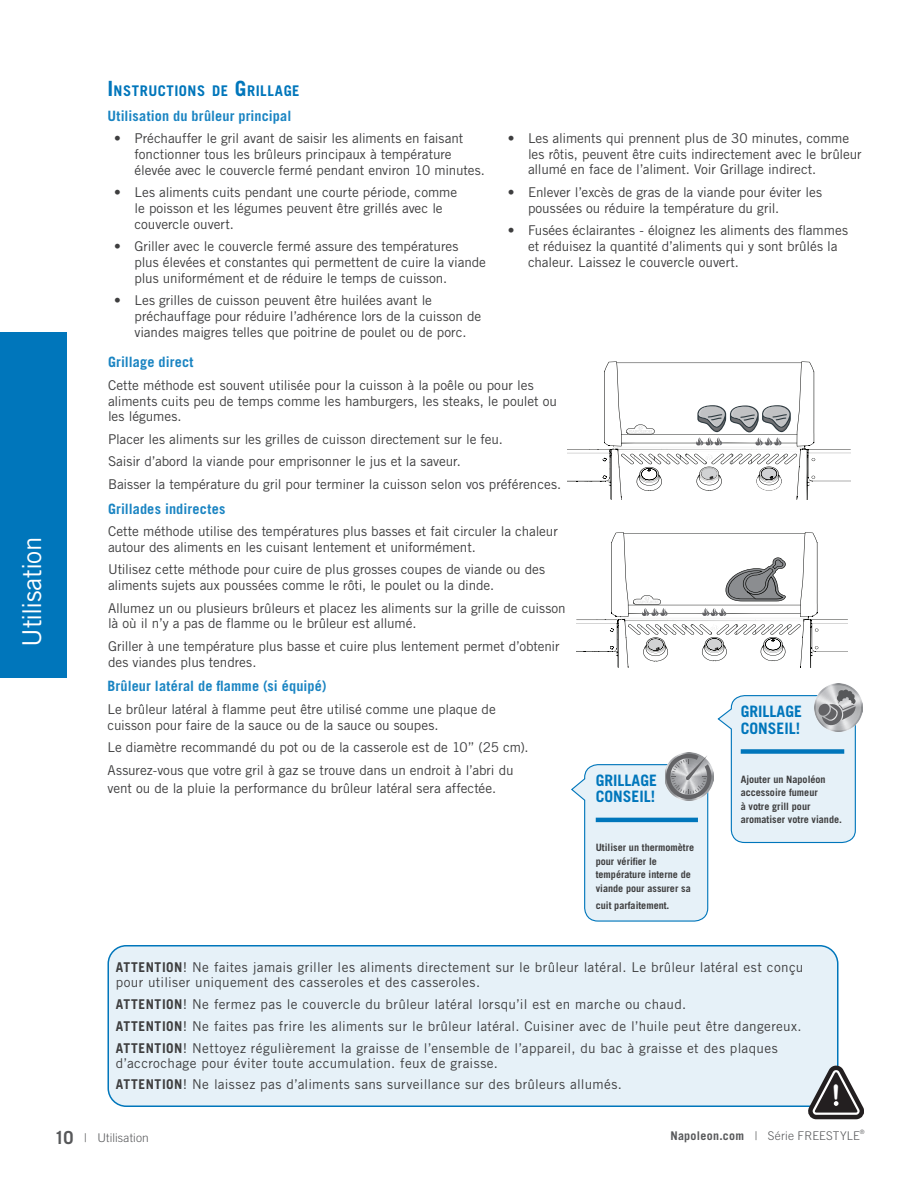
<style>
.page{position:relative;width:918px;height:1188px;background:#fff}
.page>*{position:absolute;margin:0;border:0;box-sizing:border-box;transform-origin:0 0}
.t1{font:700 34.05px "Courier New";color:#fff;scale:.78 1}
.t2{font:25.95px "Trade Gothic LT Std";letter-spacing:-.025em;color:#fff}
.Buble_Tip_Title_with{font:700 15.75px/16.8px "Trade Gothic LT Std";color:#0076bb}
.H2_Title{font:700 14.7px "Trade Gothic LT Std";letter-spacing:.035em;color:#0076bb}
.H3_Title{font:700 14.25px "Trade Gothic LT Std";letter-spacing:.01em;color:#1a84c2}
.Text{font:13.5px/15.8px "Trade Gothic LT Std";letter-spacing:-.005em;color:#3e3e3f}
.Text__Warning{font:13.5px/15.8px "Trade Gothic LT Std";color:#3e3e3f}
.Text__Warning-2{font:13.5px/15px "Trade Gothic LT Std";letter-spacing:.025em;color:#3e3e3f}
.t3{font:300 12px "Trade Gothic LT Std";letter-spacing:.015em;color:#57585a}
.Text__Bubble_Tip{font:700 10.2px/13.5px "Trade Gothic LT Std";color:#3e3e3f}
.t4{font:300 6px "Trade Gothic LT Std";color:#57585a}
.s1{font-size:21px}
.s2{font-weight:700}
.s3{font-weight:700;font-size:18px}
</style>
<div class="page">
<svg style="left:577px;top:532px;width:271px;height:135px"></svg>
<img style="left:648px;top:639px;width:15px;height:11px">
<img style="left:707px;top:639px;width:15px;height:11px">
<svg style="left:567px;top:361px;width:283px;height:138px"></svg>
<img style="left:700px;top:467px;width:18px;height:14px">
<img style="left:756px;top:474px;width:26px;height:17px">
<div style="left:0;top:332px;width:68px;height:346px;background:#0076bb"></div>
<div style="left:108px;top:946px;width:730px;height:160px;background:#e6f1f8;border-radius:18px"></div>
<div style="left:107px;top:945px;width:732px;height:162px;border:2px solid #0076bb;border-radius:18px"></div>
<svg style="left:807px;top:1064px;width:57px;height:56px"></svg>
<img style="left:823px;top:684px;width:40px;height:40px">
<svg style="left:816px;top:685px;width:45px;height:46px"></svg>
<svg style="left:571px;top:689px;width:285px;height:233px"></svg>
<h2 class="t2" style="left:16px;top:646px;width:111px;rotate:-90deg">Utilisation</h2>
<p class="H2_Title" style="left:108px;top:82px;width:194px"><span class="s1">I</span> NSTRUCTIONS DE <span class="s1">G</span>RILLAGE</p>
<p class="H3_Title" style="left:108px;top:107px;width:185px">Utilisation du brûleur principal</p>
<p class="Text__Warning" style="left:135px;top:131px;width:352px;text-indent:-20px">• Préchauffer le gril avant de saisir les aliments en faisant fonctionner tous les brûleurs principaux à température élevée avec le couvercle fermé pendant environ 10 minutes.</p>
<p class="Text__Warning" style="left:135px;top:185px;width:324px;text-indent:-20px">• Les aliments cuits pendant une courte période, comme le poisson et les légumes peuvent être grillés avec le couvercle ouvert.</p>
<p class="Text__Warning" style="left:135px;top:239px;width:353px;text-indent:-20px">• Griller avec le couvercle fermé assure des températures plus élevées et constantes qui permettent de cuire la viande plus uniformément et de réduire le temps de cuisson.</p>
<p class="Text__Warning" style="left:135px;top:293px;width:348px;text-indent:-20px">• Les grilles de cuisson peuvent être huilées avant le préchauffage pour réduire l’adhérence lors de la cuisson de viandes maigres telles que poitrine de poulet ou de porc.</p>
<p class="Text__Warning" style="left:528px;top:130px;width:335px;text-indent:-20px">• Les aliments qui prennent plus de 30 minutes, comme les rôtis, peuvent être cuits indirectement avec le brûleur allumé en face de l’aliment. Voir Grillage indirect.</p>
<p class="Text__Warning" style="left:528px;top:184px;width:296px;text-indent:-20px">• Enlever l’excès de gras de la viande pour éviter les poussées ou réduire la température du gril.</p>
<p class="Text__Warning" style="left:528px;top:222px;width:322px;text-indent:-20px">• Fusées éclairantes - éloignez les aliments des flammes et réduisez la quantité d’aliments qui y sont brûlés la chaleur. Laissez le couvercle ouvert.</p>
<p class="H3_Title" style="left:108px;top:353px;width:87px">Grillage direct</p>
<p class="Text" style="left:108px;top:377px;width:451px">Cette méthode est souvent utilisée pour la cuisson à la poêle ou pour les aliments cuits peu de temps comme les hamburgers, les steaks, le poulet ou les légumes.</p>
<p class="Text" style="left:108px;top:431px;width:396px">Placer les aliments sur les grilles de cuisson directement sur le feu.</p>
<p class="Text" style="left:108px;top:453px;width:354px">Saisir d’abord la viande pour emprisonner le jus et la saveur.</p>
<p class="Text" style="left:108px;top:476px;width:455px">Baisser la température du gril pour terminer la cuisson selon vos préférences.</p>
<p class="H3_Title" style="left:108px;top:500px;width:119px">Grillades indirectes</p>
<p class="Text" style="left:108px;top:523px;width:451px">Cette méthode utilise des températures plus basses et fait circuler la chaleur autour des aliments en les cuisant lentement et uniformément.</p>
<p class="Text" style="left:108px;top:561px;width:439px">Utilisez cette méthode pour cuire de plus grosses coupes de viande ou des aliments sujets aux poussées comme le rôti, le poulet ou la dinde.</p>
<p class="Text" style="left:108px;top:600px;width:459px">Allumez un ou plusieurs brûleurs et placez les aliments sur la grille de cuisson là où il n’y a pas de flamme ou le brûleur est allumé.</p>
<p class="Text" style="left:108px;top:638px;width:453px">Griller à une température plus basse et cuire plus lentement permet d’obtenir des viandes plus tendres.</p>
<p class="H3_Title" style="left:108px;top:678px;width:221px">Brûleur latéral de flamme (si équipé)</p>
<p class="Text" style="left:108px;top:701px;width:390px">Le brûleur latéral à flamme peut être utilisé comme une plaque de cuisson pour faire de la sauce ou de la sauce ou soupes.</p>
<p class="Text" style="left:108px;top:739px;width:423px">Le diamètre recommandé du pot ou de la casserole est de 10” (25 cm).</p>
<p class="Text" style="left:108px;top:761px;width:408px;line-height:18px">Assurez-vous que votre gril à gaz se trouve dans un endroit à l’abri du vent ou de la pluie la performance du brûleur latéral sera affectée.</p>
<p class="Buble_Tip_Title_with" style="left:596px;top:771px;width:63px">GRILLAGE<br>CONSEIL!</p>
<p class="Text__Bubble_Tip" style="left:596px;top:841px;width:100px">Utiliser un thermomètre pour vérifier le température interne de viande pour assurer sa</p>
<p class="Text__Bubble_Tip" style="left:596px;top:898px;width:75px">cuit parfaitement.</p>
<p class="Buble_Tip_Title_with" style="left:741px;top:703px;width:63px">GRILLAGE<br>CONSEIL!</p>
<p class="Text__Bubble_Tip" style="left:741px;top:772px;width:103px">Ajouter un Napoléon accessoire fumeur<br>à votre grill pour aromatiser votre viande.</p>
<p class="Text__Warning-2" style="left:116px;top:960px;width:689px"><span class="s2">ATTENTION</span>! Ne faites jamais griller les aliments directement sur le brûleur latéral. Le brûleur latéral est conçu pour utiliser uniquement des casseroles et des casseroles.</p>
<p class="Text__Warning-2" style="left:116px;top:997px;width:572px"><span class="s2">ATTENTION</span>! Ne fermez pas le couvercle du brûleur latéral lorsqu’il est en marche ou chaud.</p>
<p class="Text__Warning-2" style="left:116px;top:1018px;width:687px"><span class="s2">ATTENTION</span>! Ne faites pas frire les aliments sur le brûleur latéral. Cuisiner avec de l’huile peut être dangereux.</p>
<p class="Text__Warning-2" style="left:116px;top:1040px;width:664px"><span class="s2">ATTENTION</span>! Nettoyez régulièrement la graisse de l’ensemble de l’appareil, du bac à graisse et des plaques d’accrochage pour éviter toute accumulation. feux de graisse.</p>
<p class="Text__Warning-2" style="left:116px;top:1077px;width:508px"><span class="s2">ATTENTION</span>! Ne laissez pas d’aliments sans surveillance sur des brûleurs allumés.</p>
<p class="t1" style="left:828px;top:1074px;width:22px">!</p>
<p class="t3" style="left:55px;top:1131px;width:96px"><span class="s3">10</span> | Utilisation</p>
<p class="t3" style="left:670px;top:1129px;width:191px"><span class="s2">Napoleon.com</span> | Série FREESTYLE</p>
<p class="t4" style="left:860px;top:1129px;width:6px">®</p>
</div>
